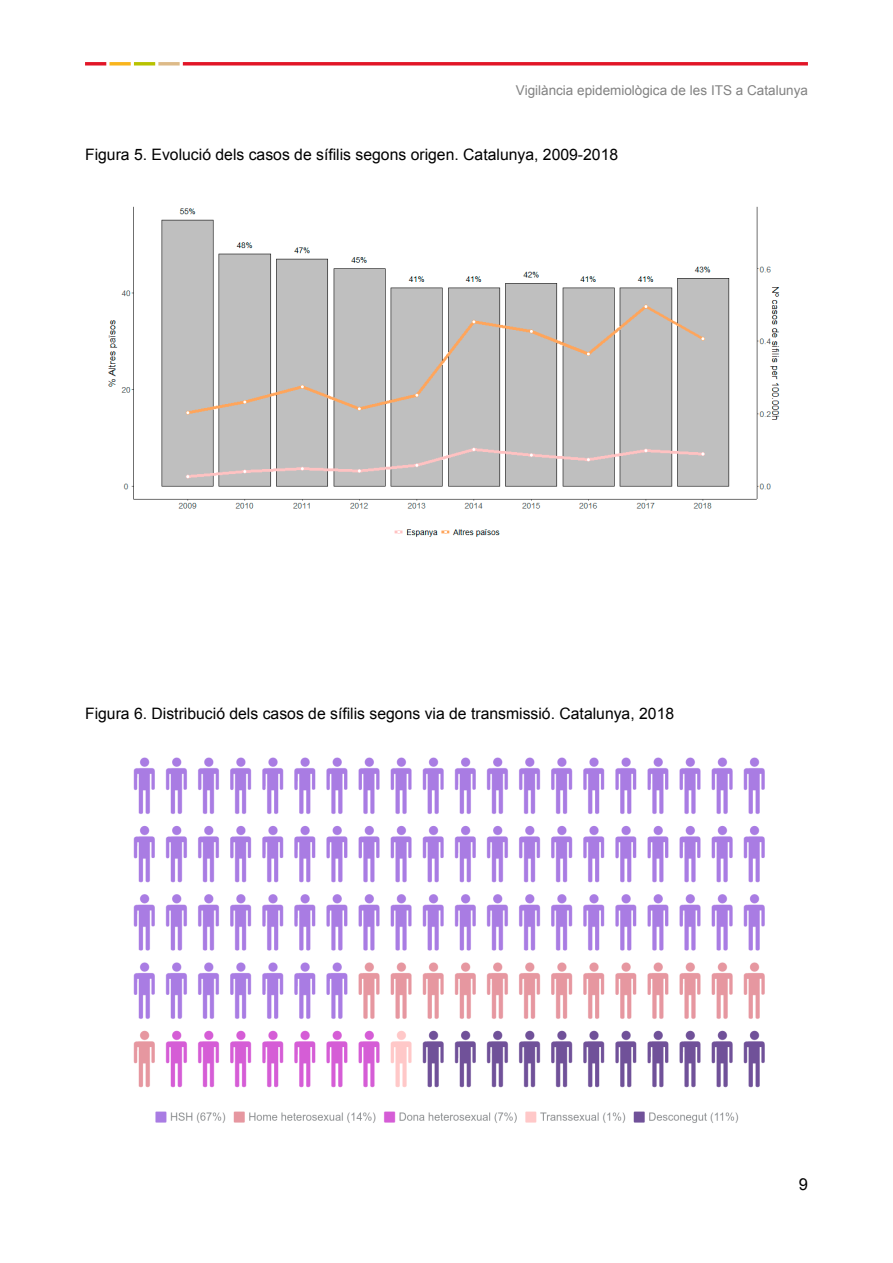
<style>
.page{position:relative;width:893px;height:1263px;background:#fff}
.page>*{position:absolute;margin:0;border:0;box-sizing:border-box;transform-origin:0 0}
.t1{font:16.5px "Arial";color:#000}
.t2{font:15.75px "Arial";color:#000}
.t3{font:13.5px "Arial";color:#828282}
</style>
<div class="page">
<svg style="left:85px;top:62px;width:21px;height:4px"></svg>
<svg style="left:183px;top:62px;width:625px;height:4px;background:#e53444"></svg>
<svg style="left:109px;top:62px;width:22px;height:4px"></svg>
<svg style="left:134px;top:62px;width:21px;height:4px"></svg>
<svg style="left:158px;top:62px;width:22px;height:4px"></svg>
<img style="left:109px;top:206px;width:671px;height:331px">
<img style="left:133px;top:757px;width:632px;height:366px">
<p class="t3" style="left:516px;top:81px;width:294px">Vigilància epidemiològica de les ITS a Catalunya</p>
<p class="t2" style="left:85px;top:144px;width:535px">Figura 5. Evolució dels casos de sífilis segons origen. Catalunya, 2009-2018</p>
<p class="t2" style="left:85px;top:703px;width:591px">Figura 6. Distribució dels casos de sífilis segons via de transmissió. Catalunya, 2018</p>
<p class="t1" style="left:799px;top:1173px;width:11px">9</p>
</div>
